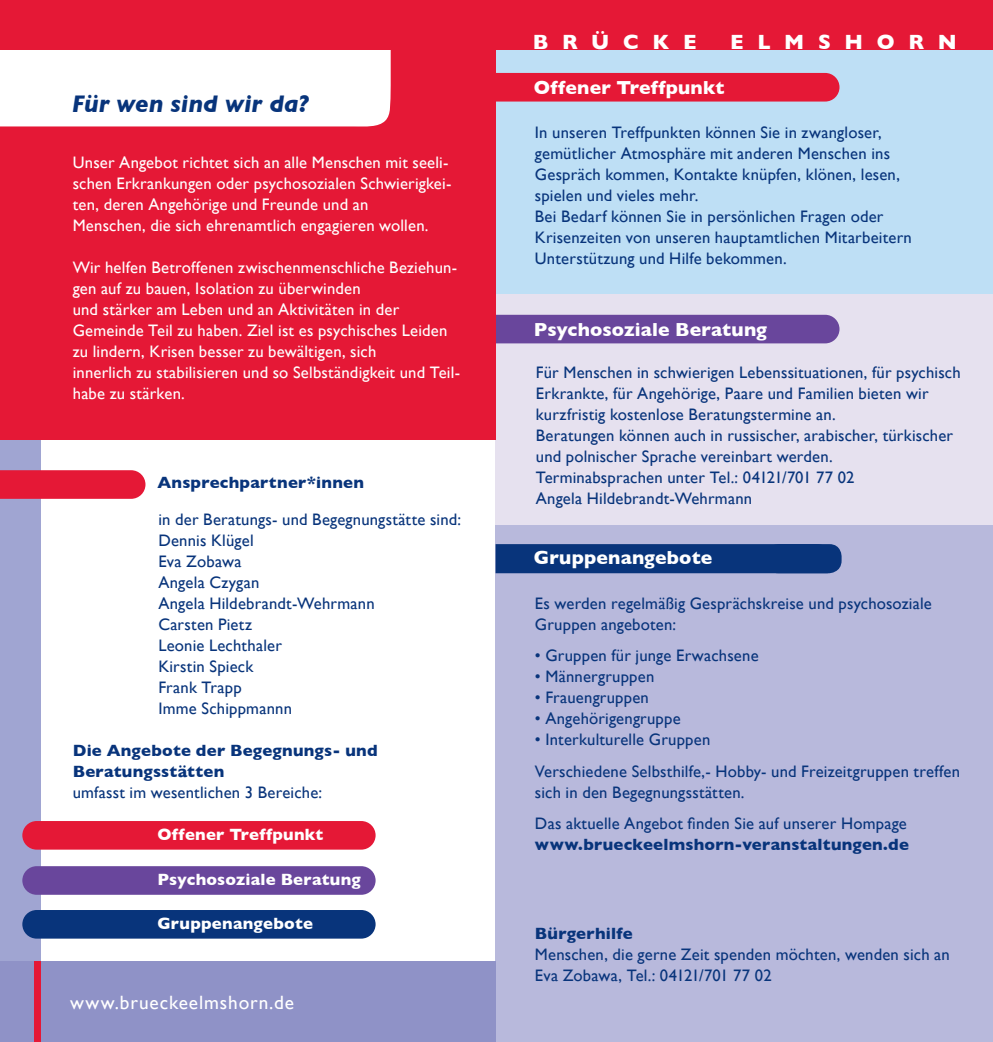
<style>
.page{position:relative;width:993px;height:1042px;background:#fff}
.page>*{position:absolute;margin:0;border:0;box-sizing:border-box;transform-origin:0 0}
.t1{font:italic 700 24.5px "Gill Sans";color:#08347b}
.t2{font:700 21px "Gill Sans";letter-spacing:.65em;color:#fff}
.t3{font:700 19.25px "Gill Sans";letter-spacing:.005em;color:#fff}
.t4{font:19.25px "Gill Sans";letter-spacing:.045em;color:#fff}
.t5{font:16.62px/21px "Gill Sans";letter-spacing:.01em;color:#08347b}
.t6{font:16.62px/21px "Gill Sans";letter-spacing:.01em;color:#fff}
.t7{font:700 16.62px/21px "Gill Sans";letter-spacing:.015em;color:#08347b}
.t8{font:700 16.62px "Gill Sans";letter-spacing:.015em;color:#fff}
</style>
<div class="page">
<div style="left:495px;top:1px;width:497px;height:368px;background:#bedff5"></div>
<div style="left:495px;top:294px;width:497px;height:235px;background:#e6e1ef"></div>
<div style="left:495px;top:526px;width:497px;height:516px;background:#b8b9dc"></div>
<div style="left:463px;top:73px;width:376px;height:29px;background:#e51836;border-radius:14px"></div>
<div style="left:476px;top:315px;width:363px;height:28px;background:#69469c;border-radius:14px"></div>
<div style="left:495px;top:544px;width:280px;height:29px;background:#08347b"></div>
<div style="left:766px;top:544px;width:75px;height:29px;background:#08347b;border-radius:12px"></div>
<div style="left:0;top:426px;width:41px;height:616px;background:#a0a5d2"></div>
<svg style="left:0;top:470px;width:145px;height:29px;background:#e51e3c"></svg>
<div style="left:0;top:1px;width:495px;height:439px;background:#e51836"></div>
<div style="left:0;top:50px;width:391px;height:77px;background:#fff"></div>
<div style="left:22px;top:910px;width:353px;height:28px;background:#08347b;border-radius:14px"></div>
<div style="left:22px;top:821px;width:353px;height:28px;background:#e51836;border-radius:14px"></div>
<div style="left:22px;top:866px;width:353px;height:29px;background:#69469c;border-radius:14px"></div>
<div style="left:0;top:0;width:992px;height:49px;background:#e51836"></div>
<div style="left:0;top:961px;width:495px;height:81px;background:#8f92c7"></div>
<div style="left:34px;top:961px;width:7px;height:81px;background:#e51836"></div>
<h1 class="t1" style="left:72px;top:89px;width:239px">Für wen sind wir da?</h1>
<p class="t6" style="left:73px;top:152px;width:380px">Unser Angebot richtet sich an alle Menschen mit seeli&shy;schen Erkrankungen oder psychosozialen Schwierigkei&shy;ten, deren Angehörige und Freunde und an<br>Menschen, die sich ehrenamtlich engagieren wollen.</p>
<p class="t6" style="left:73px;top:257px;width:388px">Wir helfen Betroffenen zwischenmenschliche Beziehun&shy;gen auf zu bauen, Isolation zu überwinden<br>und stärker am Leben und an Aktivitäten in der Gemeinde Teil zu haben. Ziel ist es psychisches Leiden zu lindern, Krisen besser zu bewältigen, sich<br>innerlich zu stabilisieren und so Selbständigkeit und Teil&shy;habe zu stärken.</p>
<p class="t7" style="left:157px;top:471px;width:208px">Ansprechpartner*innen</p>
<p class="t5" style="left:158px;top:509px;width:304px">in der Beratungs- und Begegnungstätte sind:<br>Dennis Klügel<br>Eva Zobawa<br>Angela Czygan<br>Angela Hildebrandt-Wehrmann<br>Carsten Pietz<br>Leonie Lechthaler<br>Kirstin Spieck<br>Frank Trapp<br>Imme Schippmannn</p>
<p class="t7" style="left:73px;top:739px;width:306px">Die Angebote der Begegnungs- und<br>Beratungsstätten</p>
<p class="t5" style="left:73px;top:782px;width:251px">umfasst im wesentlichen 3 Bereiche:</p>
<p class="t8" style="left:157px;top:821px;width:167px">Offener Treffpunkt</p>
<p class="t8" style="left:157px;top:866px;width:205px">Psychosoziale Beratung</p>
<p class="t8" style="left:157px;top:910px;width:157px">Gruppenangebote</p>
<p class="t4" style="left:70px;top:991px;width:225px">www.brueckeelmshorn.de</p>
<p class="t2" style="left:532px;top:26px;width:165px">BRÜCKE</p>
<p class="t2" style="left:730px;top:26px;width:228px">ELMSHORN</p>
<p class="t3" style="left:533px;top:72px;width:192px">Offener Treffpunkt</p>
<p class="t5" style="left:534px;top:122px;width:378px">In unseren Treffpunkten können Sie in zwangloser, gemütlicher Atmosphäre mit anderen Menschen ins Gespräch kommen, Kontakte knüpfen, klönen, lesen, spielen und vieles mehr.<br>Bei Bedarf können Sie in persönlichen Fragen oder Krisenzeiten von unseren hauptamtlichen Mitarbeitern Unterstützung und Hilfe bekommen.</p>
<p class="t3" style="left:533px;top:314px;width:235px">Psychosoziale Beratung</p>
<p class="t5" style="left:535px;top:362px;width:426px">Für Menschen in schwierigen Lebenssituationen, für psychisch Erkrankte, für Angehörige, Paare und Familien bieten wir kurzfristig kostenlose Beratungstermine an.<br>Beratungen können auch in russischer, arabischer, türkischer und polnischer Sprache vereinbart werden.<br>Terminabsprachen unter Tel.: 04121/701 77 02<br>Angela Hildebrandt-Wehrmann</p>
<p class="t3" style="left:533px;top:542px;width:180px">Gruppenangebote</p>
<p class="t5" style="left:534px;top:593px;width:398px">Es werden regelmäßig Gesprächskreise und psychosoziale<br>Gruppen angeboten:</p>
<p class="t5" style="left:534px;top:645px;width:225px">• Gruppen für junge Erwachsene</p>
<p class="t5" style="left:534px;top:666px;width:121px">• Männergruppen</p>
<p class="t5" style="left:534px;top:687px;width:115px">• Frauengruppen</p>
<p class="t5" style="left:534px;top:708px;width:147px">• Angehörigengruppe</p>
<p class="t5" style="left:534px;top:723px;width:426px;line-height:32px">• Interkulturelle Gruppen<br>Verschiedene Selbsthilfe,- Hobby- und Freizeitgruppen treffen</p>
<p class="t5" style="left:534px;top:777px;width:373px;line-height:31px">sich in den Begegnungsstätten.<br>Das aktuelle Angebot finden Sie auf unserer Hompage</p>
<p class="t7" style="left:534px;top:833px;width:375px">www.brueckeelmshorn-veranstaltungen.de</p>
<p class="t7" style="left:534px;top:922px;width:99px">Bürgerhilfe</p>
<p class="t5" style="left:534px;top:944px;width:416px">Menschen, die gerne Zeit spenden möchten, wenden sich an<br>Eva Zobawa, Tel.: 04121/701 77 02</p>
</div>
